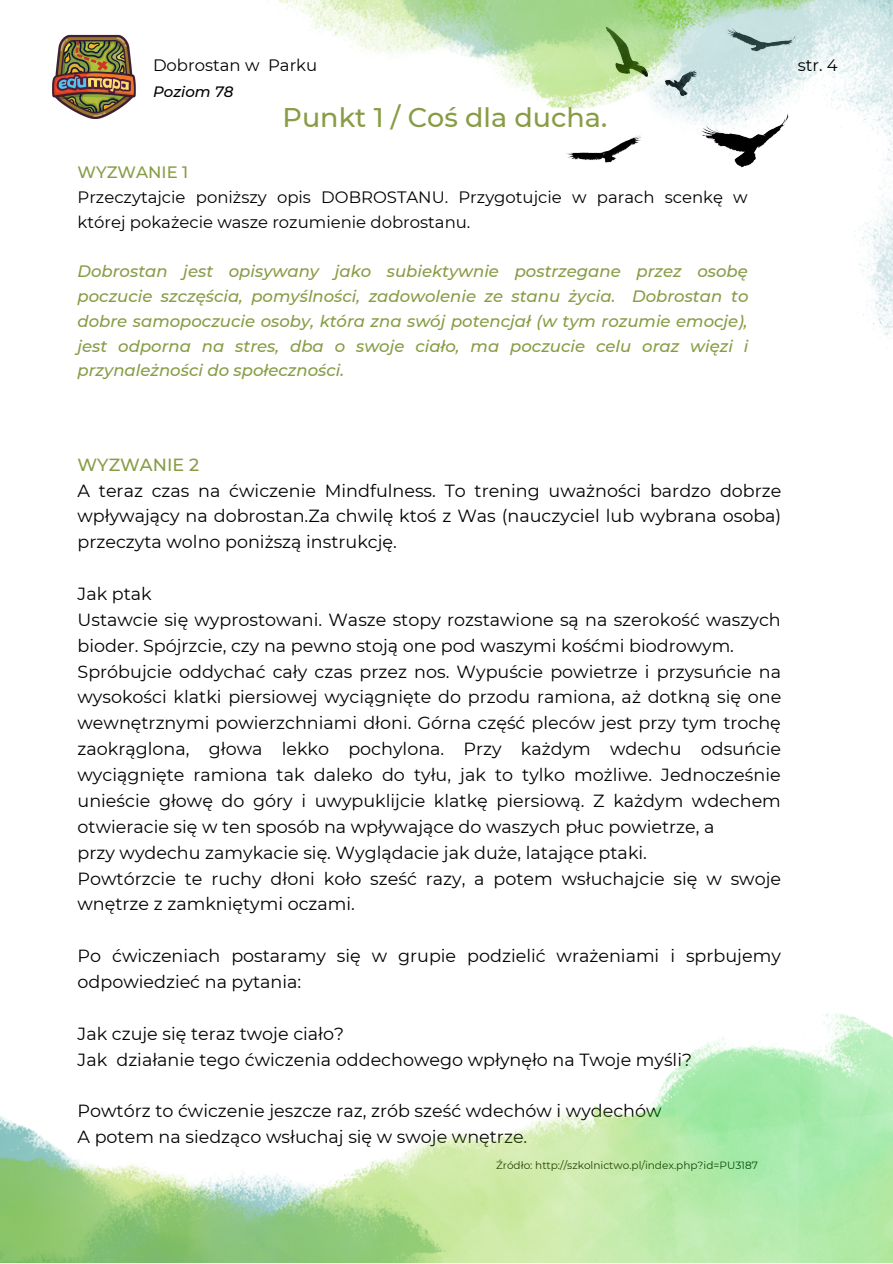
<style>
.page{position:relative;width:893px;height:1264px;background:#fff}
.page>*{position:absolute;margin:0;border:0;box-sizing:border-box;transform-origin:0 0}
.t1{font:500 27px "Montserrat";color:#889c45}
.t2{font:17.55px/25.8px "Montserrat";color:#000}
.t3{font:500 17.55px "Montserrat";color:#889c45}
.t4{font:italic 500 16.5px/24.8px "Montserrat";color:#889c45;text-align:justify}
.t5{font:16.5px/24.8px "Montserrat";color:#000}
.t6{font:500 16.5px "Montserrat";color:#889c45}
.t7{font:italic 500 15px "Montserrat";color:#000}
.t8{font:10.5px "Montserrat";color:#000}
</style>
<div class="page">
<img style="left:0;top:0;width:892px;height:1262px">
<img style="left:30px;top:23px;width:128px;height:106px">
<p class="t5" style="left:153px;top:52px;width:166px">Dobrostan w Parku</p>
<p class="t7" style="left:153px;top:82px;width:82px">Poziom 78</p>
<p class="t1" style="left:282px;top:101px;width:326px">Punkt 1 / Coś dla ducha.</p>
<p class="t6" style="left:77px;top:162px;width:112px">WYZWANIE 1</p>
<p class="t5" style="left:77px;top:185px;width:671px">Przeczytajcie poniższy opis DOBROSTANU. Przygotujcie w parach scenkę w której pokażecie wasze rozumienie dobrostanu.</p>
<p class="t4" style="left:77px;top:259px;width:672px">Dobrostan jest opisywany jako subiektywnie postrzegane przez osobę poczucie szczęścia, pomyślności, zadowolenie ze stanu życia. Dobrostan to dobre samopoczucie osoby, która zna swój potencjał (w tym rozumie emocje), jest odporna na stres, dba o swoje ciało, ma poczucie celu oraz więzi i przynależności do społeczności.</p>
<p class="t5" style="left:797px;top:52px;width:42px">str. 4</p>
<p class="t3" style="left:77px;top:453px;width:123px">WYZWANIE 2</p>
<p class="t2" style="left:77px;top:477px;width:705px;text-align:justify">A teraz czas na ćwiczenie Mindfulness. To trening uważności bardzo dobrze wpływający na dobrostan.Za chwilę ktoś z Was (nauczyciel lub wybrana osoba) przeczyta wolno poniższą instrukcję.</p>
<p class="t2" style="left:77px;top:581px;width:76px">Jak ptak</p>
<p class="t2" style="left:77px;top:606px;width:704px">Ustawcie się wyprostowani. Wasze stopy rozstawione są na szerokość waszych bioder. Spójrzcie, czy na pewno stoją one pod waszymi kośćmi biodrowym.</p>
<p class="t2" style="left:77px;top:658px;width:705px;text-align:justify">Spróbujcie oddychać cały czas przez nos. Wypuście powietrze i przysuńcie na wysokości klatki piersiowej wyciągnięte do przodu ramiona, aż dotkną się one wewnętrznymi powierzchniami dłoni. Górna część pleców jest przy tym trochę zaokrąglona, głowa lekko pochylona. Przy każdym wdechu odsuńcie wyciągnięte ramiona tak daleko do tyłu, jak to tylko możliwe. Jednocześnie unieście głowę do góry i uwypuklijcie klatkę piersiową. Z każdym wdechem otwieracie się w ten sposób na wpływające do waszych płuc powietrze, a</p>
<p class="t2" style="left:77px;top:839px;width:571px">przy wydechu zamykacie się. Wyglądacie jak duże, latające ptaki.</p>
<p class="t2" style="left:77px;top:865px;width:705px">Powtórzcie te ruchy dłoni koło sześć razy, a potem wsłuchajcie się w swoje wnętrze z zamkniętymi oczami.</p>
<p class="t2" style="left:77px;top:942px;width:704px">Po ćwiczeniach postaramy się w grupie podzielić wrażeniami i sprbujemy odpowiedzieć na pytania:</p>
<p class="t2" style="left:77px;top:1020px;width:268px">Jak czuje się teraz twoje ciało?</p>
<p class="t2" style="left:77px;top:1046px;width:616px">Jak działanie tego ćwiczenia oddechowego wpłynęło na Twoje myśli?</p>
<p class="t2" style="left:77px;top:1098px;width:585px">Powtórz to ćwiczenie jeszcze raz, zrób sześć wdechów i wydechów</p>
<p class="t2" style="left:77px;top:1123px;width:451px">A potem na siedząco wsłuchaj się w swoje wnętrze.</p>
<p class="t8" style="left:496px;top:1159px;width:263px">Źródło: http://szkolnictwo.pl/index.php?id=PU3187</p>
</div>
